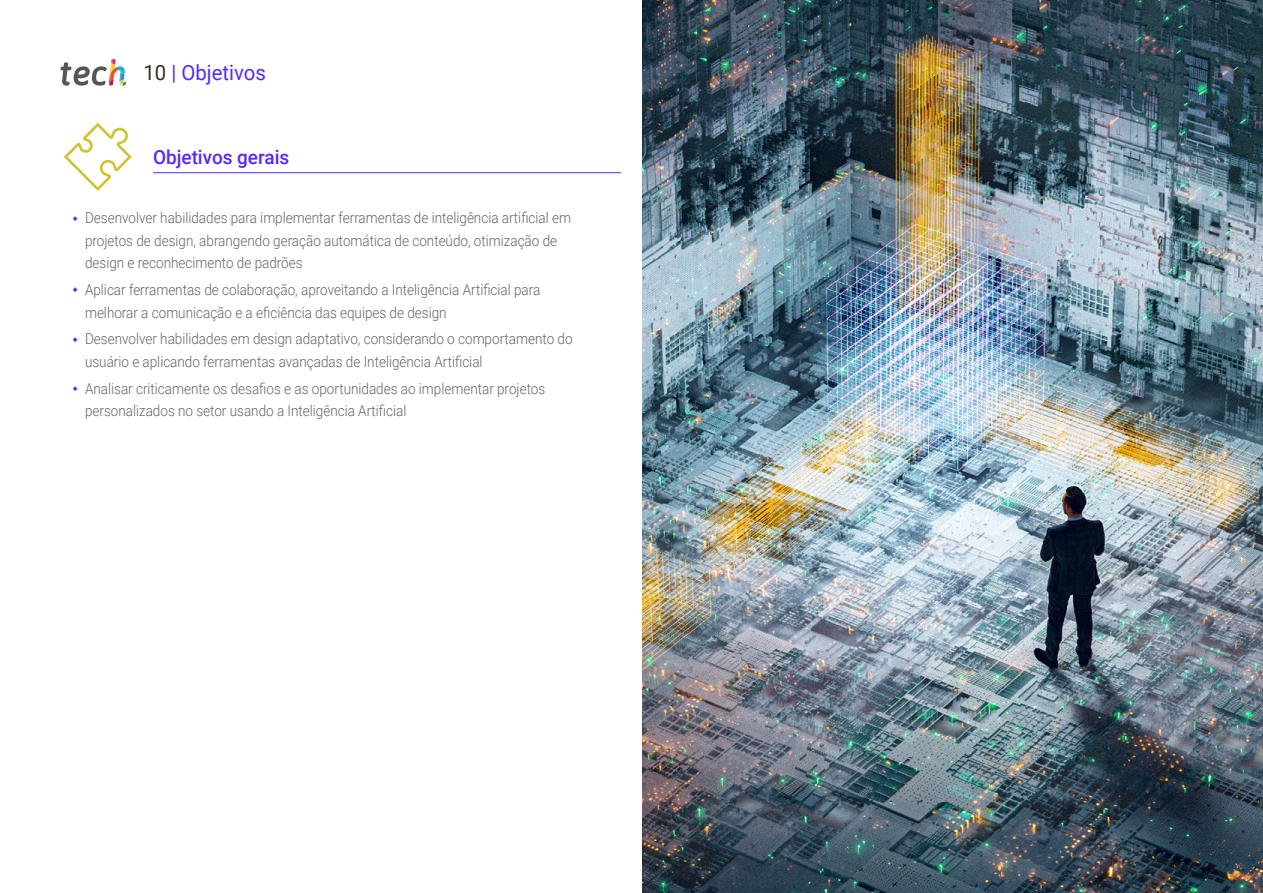
<style>
.page{position:relative;width:1263px;height:893px;background:#fff}
.page>*{position:absolute;margin:0;border:0;box-sizing:border-box;transform-origin:0 0}
.t1{font:21px "Roboto";color:#5927ff}
.t2{font:500 19.5px "Roboto";color:#5927ff}
.t3{font:300 15px/22.5px "Roboto";color:#61646a;scale:.9 1}
.s1{color:#312e20}
</style>
<div class="page">
<hr style="left:153px;top:172px;width:468px;height:1px;background:#5927ff">
<svg style="left:64px;top:123px;width:68px;height:68px"></svg>
<img style="left:642px;top:0;width:621px;height:893px">
<svg style="left:61px;top:59px;width:65px;height:27px"></svg>
<h1 class="t1" style="left:144px;top:57px;width:124px"><span class="s1">10</span> | Objetivos</h1>
<h2 class="t2" style="left:153px;top:144px;width:138px">Objetivos gerais</h2>
<p class="t3" style="left:85px;top:206px;width:541px">Desenvolver habilidades para implementar ferramentas de inteligência artificial em projetos de design, abrangendo geração automática de conteúdo, otimização de design e reconhecimento de padrões</p>
<p class="t3" style="left:85px;top:278px;width:507px">Aplicar ferramentas de colaboração, aproveitando a Inteligência Artificial para melhorar a comunicação e a eficiência das equipes de design</p>
<p class="t3" style="left:85px;top:327px;width:543px">Desenvolver habilidades em design adaptativo, considerando o comportamento do usuário e aplicando ferramentas avançadas de Inteligência Artificial</p>
<p class="t3" style="left:85px;top:376px;width:513px">Analisar criticamente os desafios e as oportunidades ao implementar projetos personalizados no setor usando a Inteligência Artificial</p>
</div>
